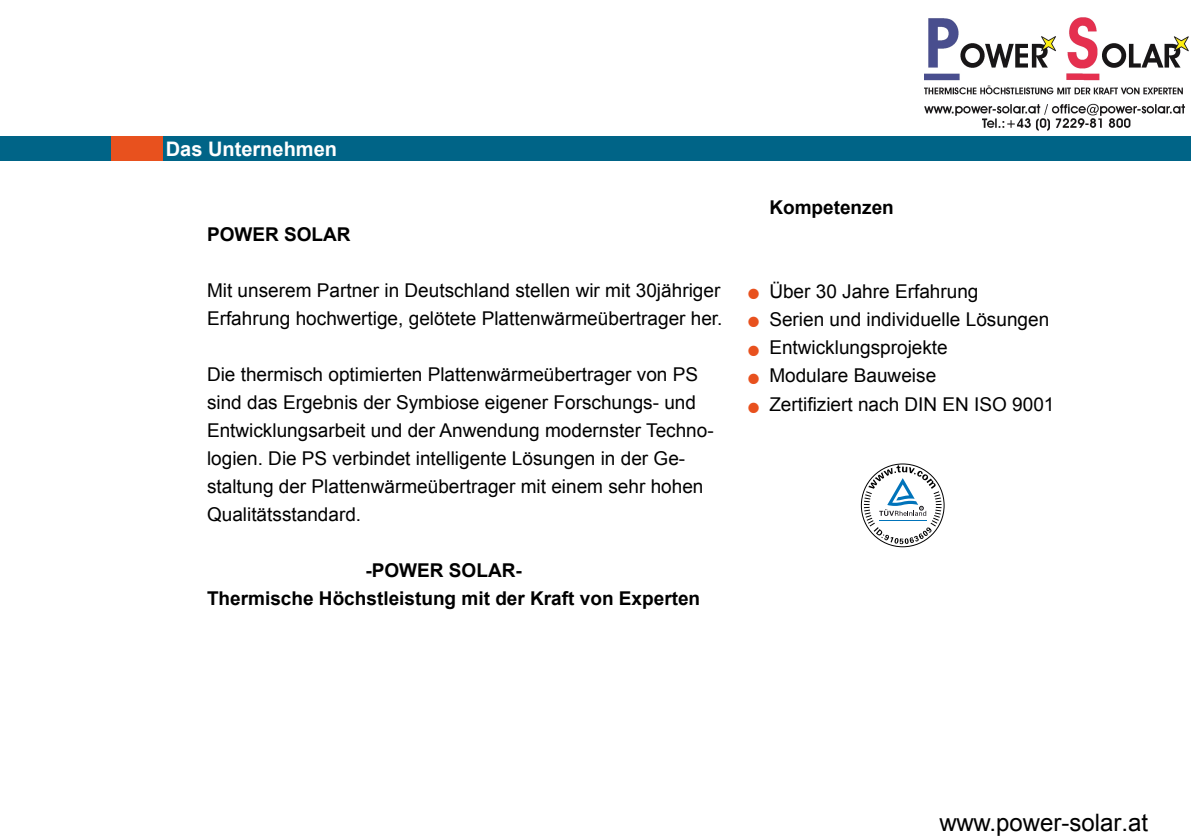
<style>
.page{position:relative;width:1191px;height:840px;background:#fff}
.page>*{position:absolute;margin:0;border:0;box-sizing:border-box;transform-origin:0 0}
.t1{font:28.8px/28.4px "Helvetica Neue";color:#e8511e;text-align:justify}
.t2{font:24px "Arial";color:#000}
.t3{font:700 20px "Arial";color:#fff}
.t4{font:19px/28px "Arial";color:#000}
.t5{font:700 19px "Arial";color:#000}
.t6{font:700 19px "Arial";color:#000}
.s1{font-style:inherit}
</style>
<div class="page">
<div style="left:0;top:136px;width:1191px;height:24px;background:#006487"></div>
<div style="left:111px;top:136px;width:51px;height:24px;background:#e8511e"></div>
<div style="left:861px;top:463px;width:83px;height:83px;border:1px solid #000;border-radius:50%"></div>
<svg style="left:863px;top:465px;width:78px;height:79px"></svg>
<img style="left:924px;top:17px;width:265px;height:114px">
<p class="t3" style="left:166px;top:135px;width:173px">Das Unternehmen</p>
<p class="t5" style="left:207px;top:221px;width:145px">POWER SOLAR</p>
<p class="t4" style="left:207px;top:276px;width:517px"><span class="s1">Mit unserem Partner in Deutschland</span> stell<span class="s1">en wir</span> mit 30jähriger<br>Erfahrung hochwertige, gelötete Plattenwärmeübertrager her.</p>
<p class="t4" style="left:207px;top:360px;width:508px">Die thermisch optimierten Plattenwärmeübertrager <span class="s1">von PS </span>sind das Ergebnis der Symbiose eigener Forschungs- und Entwicklungsarbeit und der Anwendung modernster Techno&shy;logien. Die <span class="s1">PS</span> verbindet intelligente Lösungen in der Ge&shy;staltung der Plattenwärmeübertrager mit einem sehr hohen Qualitätsstandard.</p>
<p class="t5" style="left:365px;top:557px;width:158px">-POWER SOLAR-</p>
<p class="t5" style="left:207px;top:585px;width:495px">Thermische Höchstleistung mit der Kraft von Experten</p>
<p class="t6" style="left:769px;top:195px;width:126px">Kompetenzen</p>
<h1 class="t1" style="left:746px;top:279px;width:16px">• • • • •</h1>
<p class="t4" style="left:769px;top:278px;width:211px">Über 30 Jahre Erfahrung</p>
<p class="t4" style="left:769px;top:306px;width:281px">Serien und individuelle Lösungen</p>
<p class="t4" style="left:769px;top:334px;width:180px">Entwicklungsprojekte</p>
<p class="t4" style="left:769px;top:362px;width:168px">Modulare Bauweise</p>
<p class="t4" style="left:769px;top:390px;width:287px">Zertifiziert nach DIN EN ISO 9001</p>
<p class="t2" style="left:939px;top:806px;width:210px"><span class="s1">www.</span>power-solar.at</p>
</div>
